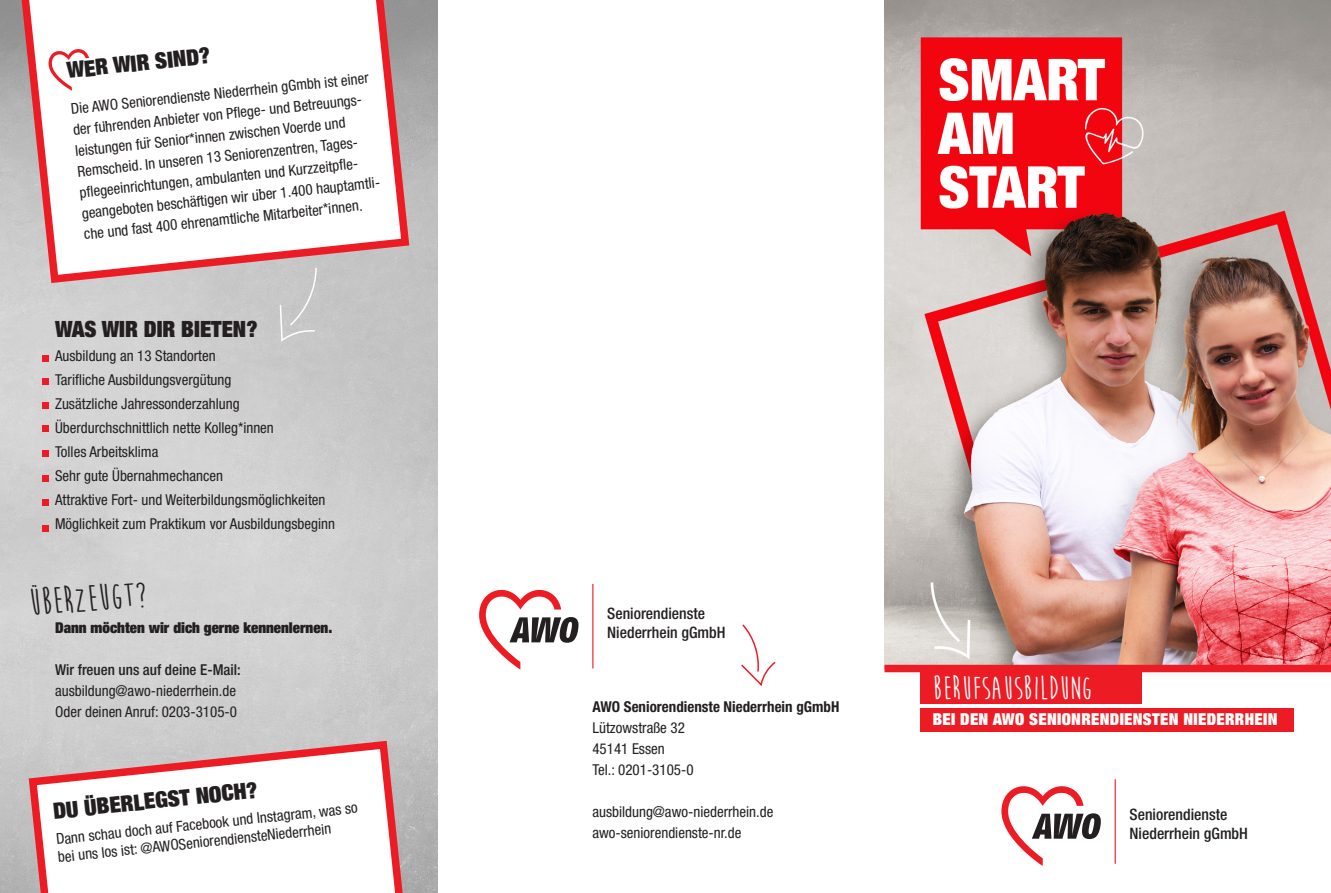
<style>
.page{position:relative;width:1331px;height:893px;background:#fff}
.page>*{position:absolute;margin:0;border:0;box-sizing:border-box;transform-origin:0 0}
.t1{font:700 37.5px "Moon Flower";color:#231f20}
.t2{font:700 33px "Moon Flower";color:#fff}
.t3{font:900 expanded 22.5px "Helvetica Neue";color:#231f20}
.t4{font:900 expanded 16.5px "Helvetica Neue";letter-spacing:.02em;color:#fff}
.t5{font:500 condensed 15.75px/18.9px "Helvetica Neue LT Pro";color:#231f20}
.t6{font:condensed 15px/21px "Helvetica Neue LT Pro";color:#231f20}
.t7{font:900 expanded 15px "Helvetica Neue";color:#231f20}
.t8{font:700 condensed 15px "Helvetica Neue LT Pro";color:#231f20}
.t9{font:500 condensed 15px "Helvetica Neue LT Pro";color:#231f20}
.s1{font-family:"Arial";font-stretch:normal}
</style>
<div class="page">
<img style="left:0;top:0;width:438px;height:893px">
<svg style="left:479px;top:589px;width:99px;height:81px"></svg>
<hr style="left:592px;top:584px;width:1px;height:84px;background:#ed1c24">
<svg style="left:43px;top:355px;width:6px;height:6px"></svg>
<div style="left:43px;top:378px;width:6px;height:7px;background:#ed1c24"></div>
<svg style="left:43px;top:402px;width:6px;height:6px"></svg>
<div style="left:43px;top:425px;width:6px;height:7px;background:#ed1c24"></div>
<svg style="left:43px;top:451px;width:6px;height:6px"></svg>
<div style="left:43px;top:475px;width:6px;height:7px;background:#ed1c24"></div>
<div style="left:43px;top:499px;width:6px;height:7px;background:#ed1c24"></div>
<svg style="left:43px;top:525px;width:6px;height:6px"></svg>
<img style="left:884px;top:0;width:447px;height:864px">
<svg style="left:1001px;top:785px;width:100px;height:81px"></svg>
<hr style="left:1115px;top:779px;width:1px;height:85px;background:#ed1c24">
<svg style="left:13px;top:0;width:400px;height:287px"></svg>
<svg style="left:279px;top:266px;width:39px;height:77px;background:#cacaca"></svg>
<svg style="left:25px;top:737px;width:385px;height:156px"></svg>
<svg style="left:48px;top:49px;width:41px;height:42px"></svg>
<svg style="left:741px;top:624px;width:35px;height:62px"></svg>
<div style="left:921px;top:668px;width:221px;height:36px;background:#ed1c24"></div>
<div style="left:921px;top:708px;width:373px;height:23px;background:#ed1c24"></div>
<div style="left:884px;top:665px;width:447px;height:7px;background:#ed1c24"></div>
<h3 class="t3" style="left:65px;top:56px;width:146px;rotate:-6deg">WER WIR SIND?</h3>
<p class="t6" style="left:70px;top:100px;width:304px;rotate:-6deg">Die AWO Seniorendienste Niederrhein gGmbh ist einer der fu<span class="s1">̈</span>hrenden Anbieter von Pfl ege- und Betreuungs&shy;leistungen fu<span class="s1">̈</span>r Senior*innen zwischen Voerde und Remscheid. In unseren 13 Seniorenzentren, Tages-<br>pfl egeeinrichtungen, ambulanten und Kurzzeitpfl e&shy;geangeboten beschäftigen wir u<span class="s1">̈</span>ber 1.400 hauptamtli&shy;che und fast 400 ehrenamtliche Mitarbeiter*innen.</p>
<h3 class="t3" style="left:55px;top:315px;width:204px">WAS WIR DIR BIETEN?</h3>
<p class="t6" style="left:55px;top:346px;width:281px;line-height:24px">Ausbildung an 13 Standorten<br>Tarifliche Ausbildungsvergütung<br>Zusätzliche Jahressonderzahlung Überdurchschnittlich nette Kolleg*innen<br>Tolles Arbeitsklima<br>Sehr gute Übernahmechancen<br>Attraktive Fort- und Weiterbildungsmöglichkeiten Möglichkeit zum Praktikum vor Ausbildungsbeginn</p>
<h1 class="t1" style="left:28px;top:589px;width:120px;rotate:-4deg">ÜBERZEUGT?</h1>
<p class="t7" style="left:55px;top:618px;width:279px">Dann möchten wir dich gerne kennenlernen.</p>
<p class="t9" style="left:55px;top:664px;width:187px">Wir freuen uns auf deine E-Mail:</p>
<p class="t6" style="left:55px;top:682px;width:183px">ausbildung@awo-niederrhein.de<br>Oder deinen Anruf: 0203-3105-0</p>
<h3 class="t3" style="left:52px;top:797px;width:207px;rotate:-6deg">DU ÜBERLEGST NOCH?</h3>
<p class="t6" style="left:55px;top:832px;width:304px;line-height:18px;rotate:-6deg">Dann schau doch auf Facebook und Instagram, was so bei uns los ist: @AWOSeniorendiensteNiederrhein</p>
<p class="t5" style="left:607px;top:606px;width:120px">Seniorendienste<br>Niederrhein gGmbH</p>
<h2 class="t2" style="left:933px;top:676px;width:162px">BERUFSAUSBILDUNG</h2>
<p class="t4" style="left:933px;top:708px;width:346px">BEI DEN AWO SENIONRENDIENSTEN NIEDERRHEIN</p>
<p class="t8" style="left:592px;top:702px;width:248px">AWO Seniorendienste Niederrhein gGmbH</p>
<p class="t6" style="left:592px;top:720px;width:103px">Lützowstraße 32<br>45141 Essen<br>Tel.: 0201-3105-0</p>
<p class="t6" style="left:592px;top:804px;width:182px">ausbildung@awo-niederrhein.de awo-seniorendienste-nr.de</p>
<p class="t5" style="left:1130px;top:808px;width:120px">Seniorendienste<br>Niederrhein gGmbH</p>
</div>
